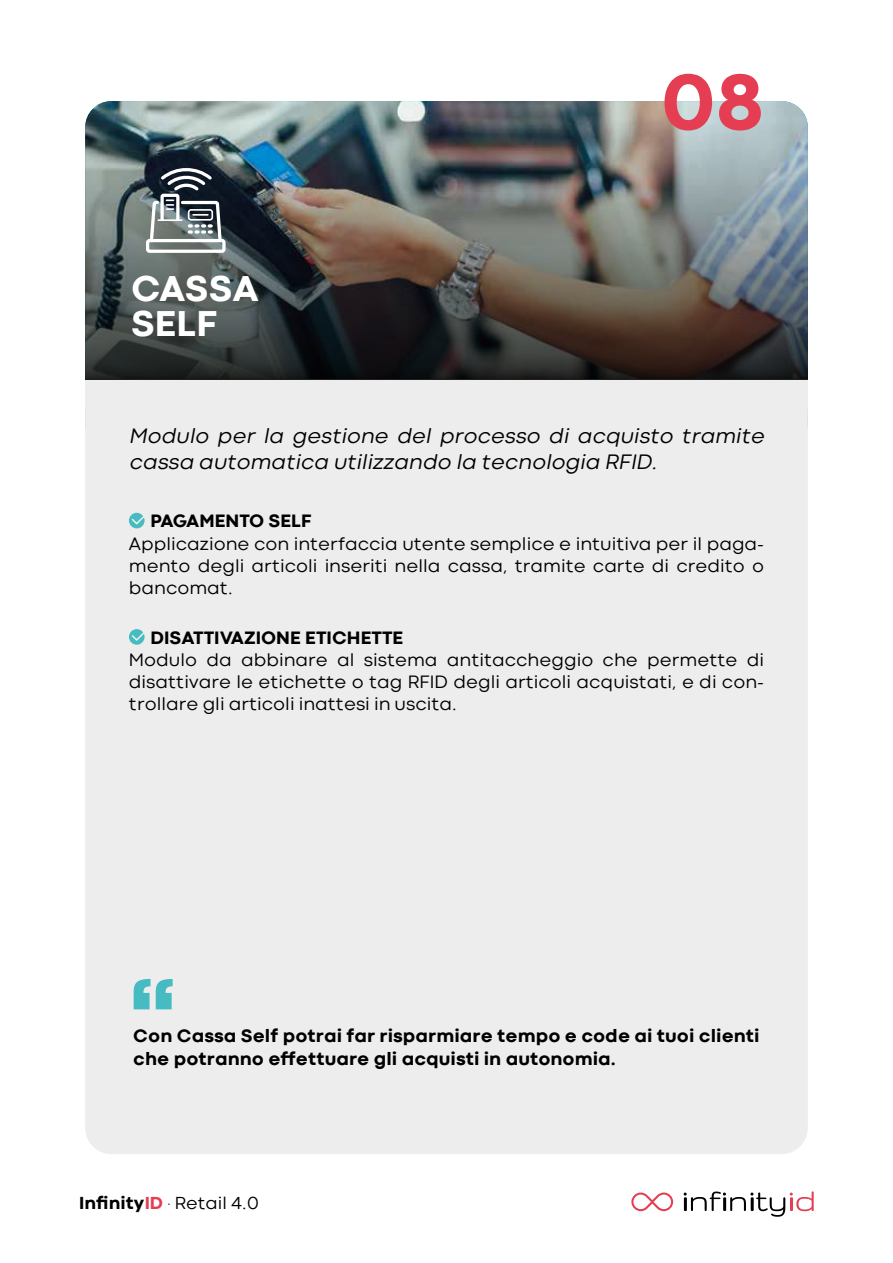
<style>
.page{position:relative;width:893px;height:1263px;background:#fff}
.page>*{position:absolute;margin:0;border:0;box-sizing:border-box;transform-origin:0 0}
.t1{font:800 81.45px "Codec Cold";color:#e53d51}
.t2{font:800 37.05px/35.5px "Codec Cold";color:#fff}
.t3{font:italic 21.6px/26px "Codec Cold News";color:#000}
.t4{font:18.6px/22.2px "Codec Cold News";color:#000;text-align:justify}
.t5{font:800 18.6px/22.2px "Codec Cold";color:#000}
.t6{font:18px "Codec Cold News";color:#000}
.s1{font-family:"Codec Cold";font-weight:800}
.s2{font-family:"Codec Cold";font-weight:800;color:#e53d51}
</style>
<div class="page">
<svg style="left:631px;top:1192px;width:42px;height:19px"></svg>
<svg style="left:684px;top:1191px;width:130px;height:26px"></svg>
<img style="left:86px;top:101px;width:721px;height:20px">
<div style="left:85px;top:379px;width:723px;height:775px;background:#ededed;border-radius:26px"></div>
<svg style="left:85px;top:379px;width:723px;height:21px"></svg>
<img style="left:85px;top:121px;width:723px;height:258px">
<div style="left:146px;top:239px;width:80px;height:14px;border:3px solid #fff;border-radius:2px"></div>
<svg style="left:148px;top:165px;width:76px;height:79px"></svg>
<div style="left:129px;top:513px;width:16px;height:15px;background:#46bbc2;border-radius:50%"></div>
<svg style="left:130px;top:513px;width:15px;height:13px"></svg>
<svg style="left:129px;top:629px;width:16px;height:16px"></svg>
<svg style="left:130px;top:629px;width:15px;height:13px"></svg>
<svg style="left:133px;top:979px;width:40px;height:30px"></svg>
<h2 class="t2" style="left:131px;top:271px;width:129px">CASSA<br>SELF</h2>
<h1 class="t1" style="left:660px;top:52px;width:106px">08</h1>
<p class="t3" style="left:129px;top:423px;width:637px">Modulo per la gestione del processo di acquisto tramite cassa automatica utilizzando la tecnologia RFID.</p>
<p class="t5" style="left:150px;top:510px;width:163px">PAGAMENTO SELF</p>
<p class="t4" style="left:129px;top:532px;width:637px">Applicazione con interfaccia utente semplice e intuitiva per il paga&shy;mento degli articoli inseriti nella cassa, tramite carte di credito o bancomat.</p>
<p class="t5" style="left:150px;top:626px;width:255px">DISATTIVAZIONE ETICHETTE</p>
<p class="t4" style="left:129px;top:648px;width:637px">Modulo da abbinare al sistema antitaccheggio che permette di disattivare le etichette o tag RFID degli articoli acquistati, e di con&shy;trollare gli articoli inattesi in uscita.</p>
<p class="t5" style="left:133px;top:1025px;width:628px">Con Cassa Self potrai far risparmiare tempo e code ai tuoi clienti che potranno effettuare gli acquisti in autonomia.</p>
<p class="t6" style="left:79px;top:1193px;width:181px"><span class="s1">Infinity</span><span class="s2">ID</span> . Retail 4.0</p>
</div>
